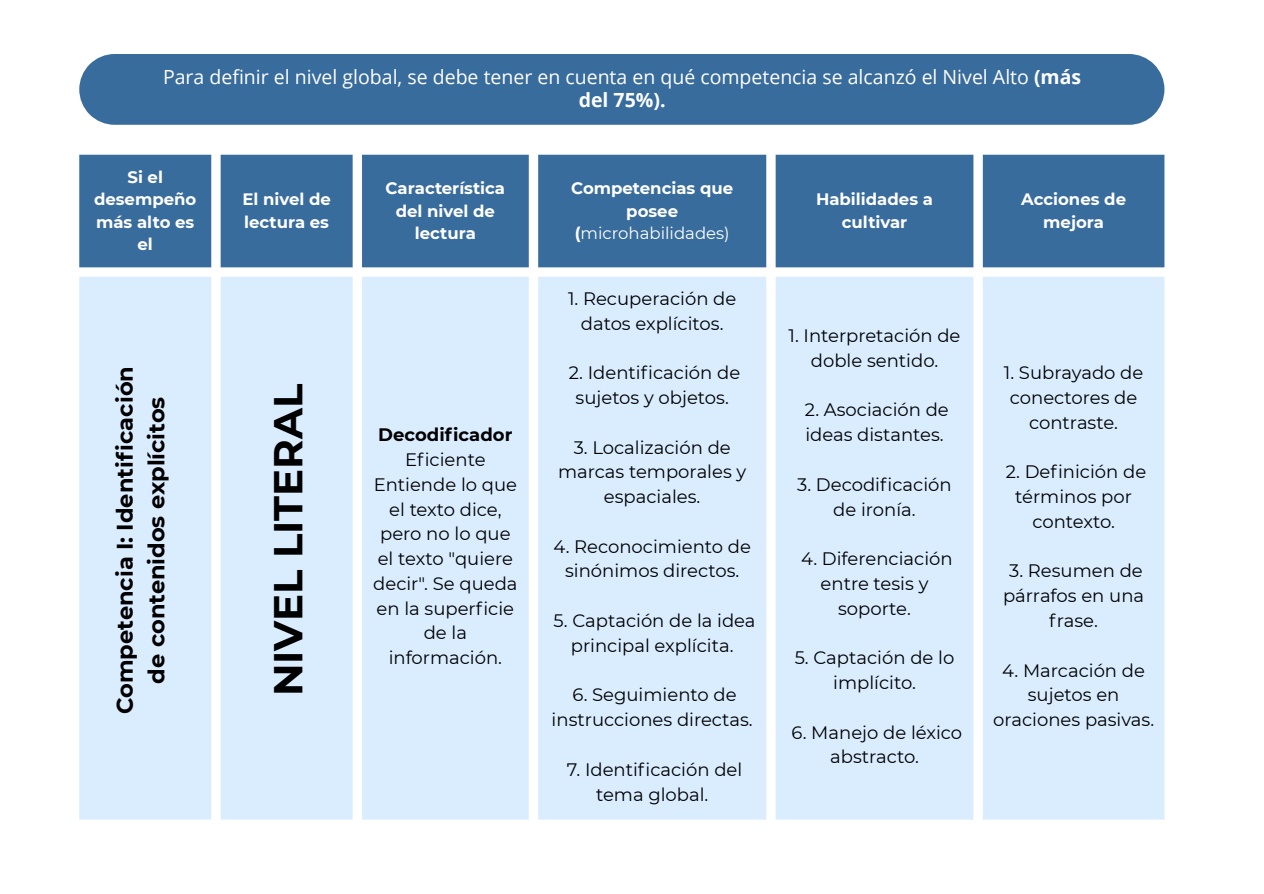
<style>
.page{position:relative;width:1264px;height:894px;background:#fff}
.page>*{position:absolute;margin:0;border:0;box-sizing:border-box;transform-origin:0 0}
.t1{font:700 40.35px "Montserrat";color:#000}
.t2{font:700 22.5px/31.5px "Montserrat";color:#000;text-align:center}
.t3{font:19.5px/22.5px "Open Sans";color:#fefefe;text-align:center}
.t4{font:18px/24.8px "Montserrat";color:#000;text-align:center}
.t5{font:700 18px "Montserrat";color:#000}
.t6{font:700 16.5px/22.5px "Montserrat";color:#fff;text-align:center}
.s1{font-weight:700}
.s2{font-weight:400}
</style>
<div class="page">
<div style="left:79px;top:155px;width:1085px;height:112px;background:#386c9c"></div>
<div style="left:79px;top:277px;width:1085px;height:542px;background:#daedff"></div>
<div style="left:79px;top:54px;width:1085px;height:71px;background:#386c9c"></div>
<p class="t3" style="left:163px;top:65px;width:919px">Para definir el nivel global, se debe tener en cuenta en qué competencia se alcanzó el Nivel Alto <span class="s1">(más del 75%).</span></p>
<p class="t6" style="left:94px;top:166px;width:104px">Si el desempeño más alto es el</p>
<p class="t2" style="left:109px;top:714px;width:349px;rotate:-90deg">Competencia I: Identificación de contenidos explícitos</p>
<p class="t6" style="left:242px;top:188px;width:90px;text-align:left">El nivel de lectura es</p>
<p class="t6" style="left:385px;top:177px;width:121px">Característica del nivel de lectura</p>
<p class="t6" style="left:571px;top:177px;width:163px">Competencias que posee (<span class="s2">microhabilidades)</span></p>
<p class="t6" style="left:816px;top:188px;width:118px">Habilidades a cultivar</p>
<p class="t6" style="left:1021px;top:188px;width:106px">Acciones de mejora</p>
<h1 class="t1" style="left:263px;top:696px;width:313px;rotate:-90deg">NIVEL LITERAL</h1>
<p class="t5" style="left:378px;top:423px;width:136px">Decodificador</p>
<p class="t4" style="left:373px;top:447px;width:146px">Eficiente<br>Entiende lo que el texto dice, pero no lo que el texto "quiere decir". Se queda en la superficie de la información.</p>
<p class="t4" style="left:568px;top:286px;width:170px">1. Recuperación de datos explícitos.</p>
<p class="t4" style="left:569px;top:360px;width:173px">2. Identificación de sujetos y objetos.</p>
<p class="t4" style="left:558px;top:434px;width:190px">3. Localización de marcas temporales y espaciales.</p>
<p class="t4" style="left:553px;top:533px;width:199px">4. Reconocimiento de sinónimos directos.</p>
<p class="t4" style="left:553px;top:608px;width:203px">5. Captación de la idea principal explícita.</p>
<p class="t4" style="left:551px;top:682px;width:203px">6. Seguimiento de instrucciones directas.</p>
<p class="t4" style="left:567px;top:756px;width:177px">7. Identificación del tema global.</p>
<p class="t4" style="left:788px;top:323px;width:173px">1. Interpretación de doble sentido.</p>
<p class="t4" style="left:805px;top:397px;width:145px;text-align:left">2. Asociación de ideas distantes.</p>
<p class="t4" style="left:797px;top:472px;width:156px">3. Decodificación de ironía.</p>
<p class="t4" style="left:801px;top:546px;width:153px">4. Diferenciación entre tesis y soporte.</p>
<p class="t4" style="left:794px;top:645px;width:161px">5. Captación de lo implícito.</p>
<p class="t4" style="left:791px;top:719px;width:172px">6. Manejo de léxico abstracto.</p>
<p class="t4" style="left:1003px;top:360px;width:141px">1. Subrayado de conectores de contraste.</p>
<p class="t4" style="left:1005px;top:459px;width:142px">2. Definición de términos por contexto.</p>
<p class="t4" style="left:1003px;top:558px;width:143px">3. Resumen de párrafos en una frase.</p>
<p class="t4" style="left:993px;top:657px;width:163px">4. Marcación de sujetos en oraciones pasivas.</p>
</div>
